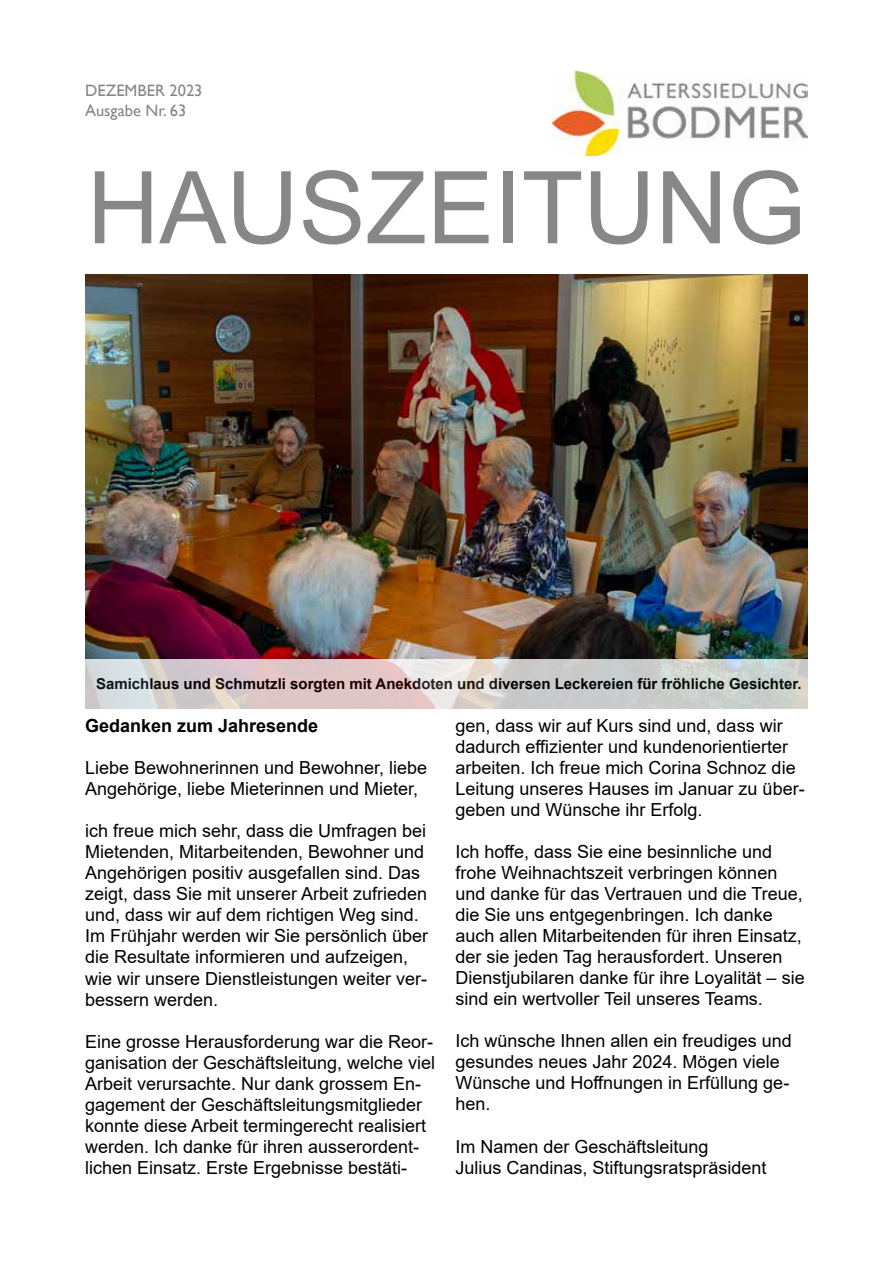
<style>
.page{position:relative;width:893px;height:1263px;background:#fff}
.page>*{position:absolute;margin:0;border:0;box-sizing:border-box;transform-origin:0 0}
.t1{font:100.5px "Arial";color:#868786}
.t2{font:18px/21px "Arial";color:#000}
.t3{font:700 18px "Arial";color:#000}
.t4{font:16.5px/19.5px "Gill Sans";color:#868786}
.t5{font:700 15px "Arial";color:#000}
</style>
<div class="page">
<img style="left:553px;top:71px;width:255px;height:85px">
<img style="left:85px;top:274px;width:723px;height:385px">
<svg style="left:85px;top:659px;width:723px;height:50px"></svg>
<p class="t4" style="left:85px;top:81px;width:119px">DEZEMBER 2023<br>Ausgabe Nr. 63</p>
<h1 class="t1" style="left:87px;top:139px;width:721px">HAUSZEITUNG</h1>
<p class="t5" style="left:96px;top:673px;width:707px">Samichlaus und Schmutzli sorgten mit Anekdoten und diversen Leckereien für fröhliche Gesichter.</p>
<p class="t3" style="left:85px;top:713px;width:235px">Gedanken zum Jahresende</p>
<p class="t2" style="left:85px;top:757px;width:344px">Liebe Bewohnerinnen und Bewohner, liebe<br>Angehörige, liebe Mieterinnen und Mieter,</p>
<p class="t2" style="left:85px;top:820px;width:345px">ich freue mich sehr, dass die Umfragen bei Mietenden, Mitarbeitenden, Bewohner und Angehörigen positiv ausgefallen sind. Das zeigt, dass Sie mit unserer Arbeit zufrieden und, dass wir auf dem richtigen Weg sind.<br>Im Frühjahr werden wir Sie persönlich über die Resultate informieren und aufzeigen, wie wir unsere Dienstleistungen weiter ver&shy;bessern werden.</p>
<p class="t2" style="left:85px;top:1031px;width:352px">Eine grosse Herausforderung war die Reor&shy;ganisation der Geschäftsleitung, welche viel Arbeit verursachte. Nur dank grossem En&shy;gagement der Geschäftsleitungsmitglieder konnte diese Arbeit termingerecht realisiert werden. Ich danke für ihren ausserordent&shy;lichen Einsatz. Erste Ergebnisse bestäti-</p>
<p class="t2" style="left:455px;top:715px;width:351px">gen, dass wir auf Kurs sind und, dass wir dadurch effizienter und kundenorientierter arbeiten. Ich freue mich Corina Schnoz die Leitung unseres Hauses im Januar zu über&shy;geben und Wünsche ihr Erfolg.</p>
<p class="t2" style="left:455px;top:841px;width:351px">Ich hoffe, dass Sie eine besinnliche und frohe Weihnachtszeit verbringen können und danke für das Vertrauen und die Treue, die Sie uns entgegenbringen. Ich danke auch allen Mitarbeitenden für ihren Einsatz, der sie jeden Tag herausfordert. Unseren Dienstjubilaren danke für ihre Loyalität – sie sind ein wertvoller Teil unseres Teams.</p>
<p class="t2" style="left:455px;top:1030px;width:338px">Ich wünsche Ihnen allen ein freudiges und gesundes neues Jahr 2024. Mögen viele<br>Wünsche und Hoffnungen in Erfüllung ge&shy;hen.</p>
<p class="t2" style="left:455px;top:1136px;width:313px">Im Namen der Geschäftsleitung<br>Julius Candinas, Stiftungsratspräsident</p>
</div>
